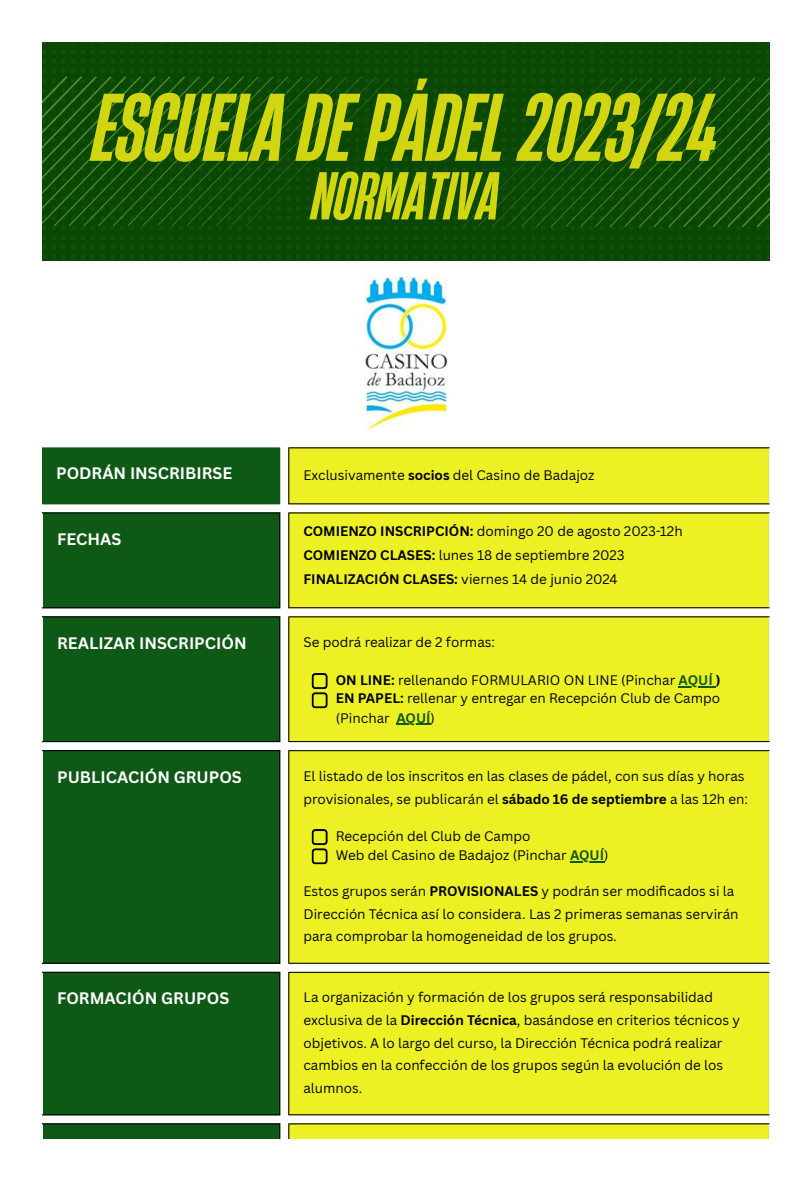
<style>
.page{position:relative;width:810px;height:1181px;background:#fff}
.page>*{position:absolute;margin:0;border:0;box-sizing:border-box;transform-origin:0 0}
.t1{font:italic 700 90.15px "Heading Now 36";color:#d2d611}
.t2{font:italic 700 63.6px "Heading Now 36";color:#d2d611}
.t3{font:700 16.2px "Canva Sans";color:#fff}
.t4{font:13.5px/22.8px "Canva Sans";color:#000}
.s1{font-weight:700}
.s2{font-weight:700;color:#0f5916}
</style>
<div class="page">
<img style="left:42px;top:42px;width:728px;height:218px">
<svg style="left:42px;top:76px;width:349px;height:150px;fill:#0a4703"></svg>
<svg style="left:463px;top:77px;width:307px;height:150px;fill:#0a4703"></svg>
<img style="left:364px;top:276px;width:83px;height:155px">
<div style="left:42px;top:447px;width:238px;height:691px;background:#0f5916"></div>
<svg style="left:288px;top:448px;width:481px;height:690px;fill:#edf123"></svg>
<hr style="left:679px;top:686px;width:37px;height:1px;background:#0f5916">
<hr style="left:396px;top:723px;width:35px;height:1px;background:#0f5916">
<svg style="left:312px;top:673px;width:16px;height:35px"></svg>
<hr style="left:570px;top:861px;width:34px;height:1px;background:#0f5916">
<svg style="left:312px;top:829px;width:16px;height:35px"></svg>
<hr style="left:288px;top:448px;width:1px;height:55px;background:#000">
<hr style="left:288px;top:447px;width:481px;height:1px;background:#000">
<hr style="left:288px;top:503px;width:481px;height:1px;background:#000">
<hr style="left:279px;top:513px;width:1px;height:94px;background:#000">
<hr style="left:42px;top:512px;width:238px;height:1px;background:#000">
<hr style="left:42px;top:607px;width:238px;height:1px;background:#000">
<hr style="left:288px;top:513px;width:1px;height:94px;background:#000">
<hr style="left:288px;top:512px;width:481px;height:1px;background:#000">
<hr style="left:288px;top:607px;width:481px;height:1px;background:#000">
<hr style="left:279px;top:617px;width:1px;height:124px;background:#000">
<hr style="left:42px;top:616px;width:238px;height:1px;background:#000">
<hr style="left:42px;top:741px;width:238px;height:1px;background:#000">
<hr style="left:288px;top:617px;width:1px;height:124px;background:#000">
<hr style="left:288px;top:616px;width:481px;height:1px;background:#000">
<hr style="left:288px;top:741px;width:481px;height:1px;background:#000">
<hr style="left:279px;top:751px;width:1px;height:211px;background:#000">
<hr style="left:42px;top:750px;width:238px;height:1px;background:#000">
<hr style="left:42px;top:962px;width:238px;height:1px;background:#000">
<hr style="left:288px;top:751px;width:1px;height:211px;background:#000">
<hr style="left:288px;top:750px;width:481px;height:1px;background:#000">
<hr style="left:288px;top:962px;width:481px;height:1px;background:#000">
<hr style="left:279px;top:972px;width:1px;height:142px;background:#000">
<hr style="left:42px;top:971px;width:238px;height:1px;background:#000">
<hr style="left:42px;top:1114px;width:238px;height:1px;background:#000">
<hr style="left:288px;top:972px;width:1px;height:142px;background:#000">
<hr style="left:288px;top:971px;width:481px;height:1px;background:#000">
<hr style="left:288px;top:1114px;width:481px;height:1px;background:#000">
<svg style="left:279px;top:1124px;width:1px;height:14px"></svg>
<hr style="left:42px;top:1123px;width:238px;height:1px;background:#000">
<svg style="left:288px;top:1124px;width:1px;height:14px"></svg>
<hr style="left:288px;top:1123px;width:481px;height:1px;background:#000">
<hr style="left:42px;top:1180px;width:238px;height:1px;background:#000">
<hr style="left:288px;top:1180px;width:481px;height:1px;background:#000">
<hr style="left:768px;top:448px;width:1px;height:55px;background:#fff">
<hr style="left:42px;top:513px;width:1px;height:94px;background:#fff">
<hr style="left:768px;top:513px;width:1px;height:94px;background:#fff">
<hr style="left:42px;top:617px;width:1px;height:124px;background:#fff">
<hr style="left:768px;top:617px;width:1px;height:124px;background:#fff">
<hr style="left:42px;top:751px;width:1px;height:211px;background:#fff">
<hr style="left:768px;top:751px;width:1px;height:211px;background:#fff">
<hr style="left:42px;top:972px;width:1px;height:142px;background:#fff">
<hr style="left:768px;top:972px;width:1px;height:142px;background:#fff">
<svg style="left:42px;top:1124px;width:1px;height:14px"></svg>
<svg style="left:768px;top:1124px;width:1px;height:14px"></svg>
<p class="t1" style="left:93px;top:66px;width:627px">ESCUELADEPÁDEL2023/24</p>
<p class="t2" style="left:312px;top:153px;width:189px">NORMATIVA</p>
<p class="t3" style="left:56px;top:461px;width:178px">PODRÁN INSCRIBIRSE</p>
<p class="t4" style="left:303px;top:463px;width:292px">Exclusivamente <span class="s1">socios</span> del Casino de Badajoz</p>
<p class="t3" style="left:57px;top:527px;width:66px">FECHAS</p>
<p class="t4" style="left:303px;top:519px;width:381px"><span class="s1">COMIENZO INSCRIPCIÓN:</span> domingo 20 de agosto 2023-12h</p>
<p class="t4" style="left:303px;top:543px;width:323px"><span class="s1">COMIENZO CLASES:</span> lunes 18 de septiembre 2023</p>
<p class="t4" style="left:303px;top:567px;width:316px"><span class="s1">FINALIZACIÓN CLASES:</span> viernes 14 de junio 2024</p>
<p class="t3" style="left:57px;top:631px;width:191px">REALIZAR INSCRIPCIÓN</p>
<p class="t4" style="left:303px;top:630px;width:193px">Se podrá realizar de 2 formas:</p>
<p class="t4" style="left:336px;top:668px;width:386px"><span class="s1">ON LINE:</span> rellenando FORMULARIO ON LINE (Pinchar <span class="s2">AQUÍ</span> <span class="s1">)</span></p>
<p class="t4" style="left:336px;top:688px;width:386px;line-height:19.2px"><span class="s1">EN PAPEL:</span> rellenar y entregar en Recepción Club de Campo (Pinchar <span class="s2">AQUÍ</span>)</p>
<p class="t3" style="left:57px;top:765px;width:186px">PUBLICACIÓN GRUPOS</p>
<p class="t4" style="left:303px;top:763px;width:446px;line-height:23.2px">El listado de los inscritos en las clases de pádel, con sus días y horas provisionales, se publicarán el <span class="s1">sábado 16 de septiembre</span> a las 12h en:</p>
<p class="t4" style="left:336px;top:824px;width:196px">Recepción del Club de Campo</p>
<p class="t4" style="left:336px;top:843px;width:274px">Web del Casino de Badajoz (Pinchar <span class="s2">AQUÍ</span>)</p>
<p class="t4" style="left:303px;top:879px;width:437px">Estos grupos serán <span class="s1">PROVISIONALES</span> y podrán ser modifi cados si la<br>Dirección Técnica así lo considera. Las 2 primeras semanas servirán para comprobar la homogeneidad de los grupos.</p>
<p class="t3" style="left:57px;top:986px;width:174px">FORMACIÓN GRUPOS</p>
<p class="t4" style="left:303px;top:985px;width:438px">La organización y formación de los grupos será responsabilidad exclusiva de la <span class="s1">Dirección Técnica</span>, basándose en criterios técnicos y objetivos. A lo largo del curso, la Dirección Técnica podrá realizar cambios en la confección de los grupos según la evolución de los alumnos.</p>
</div>
